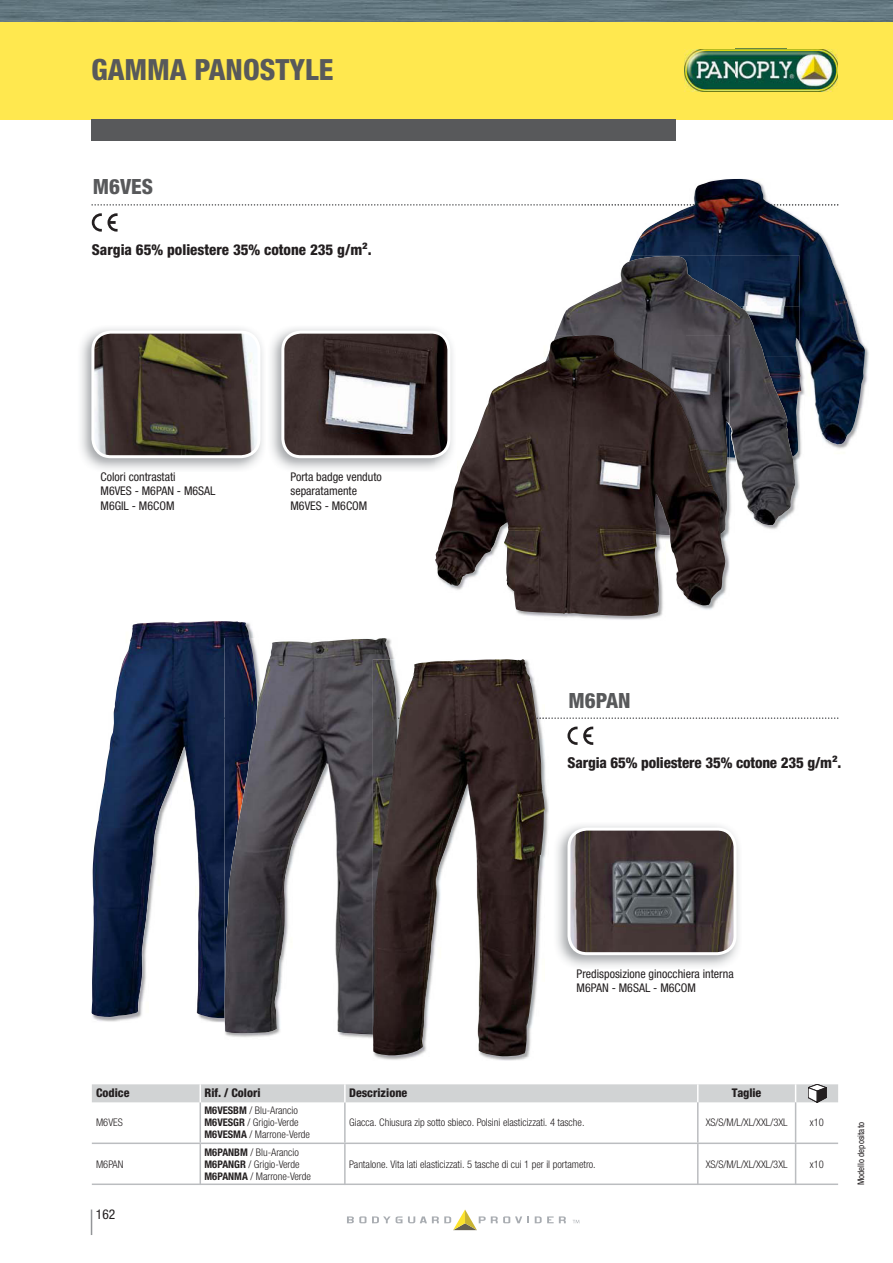
<style>
.page{position:relative;width:893px;height:1263px;background:#fff}
.page>*{position:absolute;margin:0;border:0;box-sizing:border-box;transform-origin:0 0}
.t1{font:800 condensed 29.25px "Helvetica Neue LTW1 G";color:#58595b}
.t2{font:800 condensed 21px "Helvetica Neue LTW1 G";color:#58595b}
.t3{font:800 condensed 15px "Helvetica Neue LTW1 G";letter-spacing:-.005em;color:#231f20}
.t4{font:condensed 13.5px "Helvetica Neue LTW1 G";color:#231f20}
.t5{font:condensed 12px/14.4px "Helvetica Neue LTW1 G";color:#231f20}
.t6{font:800 condensed 12px "Helvetica Neue LTW1 G";color:#231f20}
.t7{font:300 condensed 10.5px/12px "Helvetica Neue LTW1 G";color:#231f20}
.t8{font:condensed 9px "Helvetica Neue LTW1 G";color:#231f20}
.s1{font-weight:700}
</style>
<div class="page">
<div style="left:0;top:0;width:893px;height:119px;background:#ffe84f"></div>
<svg style="left:347px;top:1216px;width:19px;height:7px"></svg>
<svg style="left:372px;top:1216px;width:30px;height:7px"></svg>
<svg style="left:408px;top:1209px;width:121px;height:21px"></svg>
<svg style="left:535px;top:1216px;width:31px;height:7px"></svg>
<svg style="left:573px;top:1220px;width:6px;height:3px"></svg>
<svg style="left:91px;top:1209px;width:1px;height:26px"></svg>
<img style="left:0;top:0;width:893px;height:21px">
<img style="left:685px;top:49px;width:152px;height:42px">
<img style="left:800px;top:204px;width:69px;height:253px">
<svg style="left:91px;top:204px;width:747px;height:2px"></svg>
<img style="left:631px;top:179px;width:206px;height:265px">
<img style="left:795px;top:256px;width:5px;height:50px">
<img style="left:795px;top:306px;width:5px;height:51px">
<img style="left:795px;top:357px;width:5px;height:100px">
<img style="left:556px;top:256px;width:239px;height:269px">
<img style="left:520px;top:541px;width:209px;height:79px">
<img style="left:588px;top:335px;width:98px;height:101px">
<img style="left:686px;top:335px;width:43px;height:202px">
<img style="left:588px;top:436px;width:10px;height:94px">
<img style="left:598px;top:436px;width:88px;height:100px">
<img style="left:435px;top:335px;width:153px;height:279px">
<img style="left:93px;top:332px;width:166px;height:125px;border-radius:18px">
<div style="left:91px;top:331px;width:169px;height:127px;border:3px solid #fff;border-radius:18px"></div>
<img style="left:435px;top:335px;width:21px;height:137px">
<img style="left:283px;top:332px;width:166px;height:125px">
<div style="left:281px;top:331px;width:169px;height:127px;border:3px solid #fff;border-radius:18px"></div>
<img style="left:93px;top:621px;width:161px;height:401px">
<img style="left:92px;top:621px;width:122px;height:397px">
<img style="left:224px;top:638px;width:1px;height:380px">
<img style="left:225px;top:638px;width:158px;height:395px">
<img style="left:375px;top:774px;width:174px;height:287px">
<svg style="left:128px;top:717px;width:710px;height:2px"></svg>
<img style="left:373px;top:659px;width:172px;height:397px">
<img style="left:569px;top:829px;width:166px;height:125px;border-radius:18px">
<div style="left:567px;top:828px;width:169px;height:127px;border:3px solid #fff;border-radius:18px"></div>
<div style="left:91px;top:119px;width:585px;height:21px;background:#58595b"></div>
<svg style="left:92px;top:213px;width:26px;height:19px"></svg>
<svg style="left:567px;top:727px;width:26px;height:18px"></svg>
<hr style="left:200px;top:1102px;width:1px;height:40px;background:#bbbdc0">
<hr style="left:344px;top:1102px;width:2px;height:40px;background:#bbbdc0">
<hr style="left:200px;top:1142px;width:145px;height:2px;background:#bbbdc0">
<hr style="left:200px;top:1144px;width:1px;height:41px;background:#bbbdc0">
<hr style="left:344px;top:1144px;width:2px;height:41px;background:#bbbdc0">
<hr style="left:92px;top:1142px;width:108px;height:2px;background:#bbbdc0">
<hr style="left:345px;top:1142px;width:493px;height:2px;background:#bbbdc0">
<hr style="left:697px;top:1102px;width:1px;height:40px;background:#bbbdc0">
<hr style="left:795px;top:1102px;width:1px;height:40px;background:#bbbdc0">
<hr style="left:697px;top:1144px;width:1px;height:41px;background:#bbbdc0">
<hr style="left:795px;top:1144px;width:1px;height:41px;background:#bbbdc0">
<svg style="left:92px;top:1084px;width:746px;height:19px;background:#d1d3d4"></svg>
<hr style="left:92px;top:1183px;width:746px;height:2px;background:#bbbdc0">
<p class="t1" style="left:91px;top:53px;width:243px">GAMMA PANOSTYLE</p>
<p class="t2" style="left:93px;top:175px;width:62px">M6VES</p>
<p class="t3" style="left:92px;top:241px;width:281px">Sargia 65% poliestere 35% cotone 235 g/m².</p>
<p class="t5" style="left:101px;top:471px;width:117px">Colori contrastati<br>M6VES - M6PAN - M6SAL<br>M6GIL - M6COM</p>
<p class="t5" style="left:290px;top:471px;width:93px">Porta badge venduto separatamente<br>M6VES - M6COM</p>
<p class="t2" style="left:568px;top:688px;width:64px">M6PAN</p>
<p class="t3" style="left:567px;top:754px;width:275px">Sargia 65% poliestere 35% cotone 235 g/m².</p>
<p class="t5" style="left:577px;top:968px;width:159px">Predisposizione ginocchiera interna<br>M6PAN - M6SAL - M6COM</p>
<p class="t6" style="left:96px;top:1086px;width:35px">Codice</p>
<p class="t6" style="left:205px;top:1086px;width:58px">Rif. / Colori</p>
<p class="t6" style="left:349px;top:1086px;width:60px">Descrizione</p>
<p class="t6" style="left:732px;top:1086px;width:31px">Taglie</p>
<p class="t7" style="left:96px;top:1118px;width:28px">M6VES</p>
<p class="t7" style="left:205px;top:1106px;width:107px"><span class="s1">M6VESBM</span> / Blu-Arancio<br><span class="s1">M6VESGR</span> / Grigio-Verde<br><span class="s1">M6VESMA</span> / Marrone-Verde</p>
<p class="t7" style="left:349px;top:1118px;width:237px">Giacca. Chiusura zip sotto sbieco. Polsini elasticizzati. 4 tasche.</p>
<p class="t7" style="left:706px;top:1118px;width:83px">XS/S/M/L/XL/XXL/3XL</p>
<p class="t7" style="left:810px;top:1118px;width:15px">x10</p>
<p class="t7" style="left:96px;top:1159px;width:29px">M6PAN</p>
<p class="t4" style="left:96px;top:1209px;width:21px">162</p>
<p class="t7" style="left:205px;top:1147px;width:108px"><span class="s1">M6PANBM</span> / Blu-Arancio<br><span class="s1">M6PANGR</span> / Grigio-Verde<br><span class="s1">M6PANMA</span> / Marrone-Verde</p>
<p class="t7" style="left:349px;top:1159px;width:248px">Pantalone. Vita lati elasticizzati. 5 tasche di cui 1 per il portametro.</p>
<p class="t7" style="left:706px;top:1159px;width:83px">XS/S/M/L/XL/XXL/3XL</p>
<p class="t7" style="left:810px;top:1159px;width:15px">x10</p>
<p class="t8" style="left:857px;top:1185px;width:64px;rotate:-90deg">Modello depositato</p>
</div>
